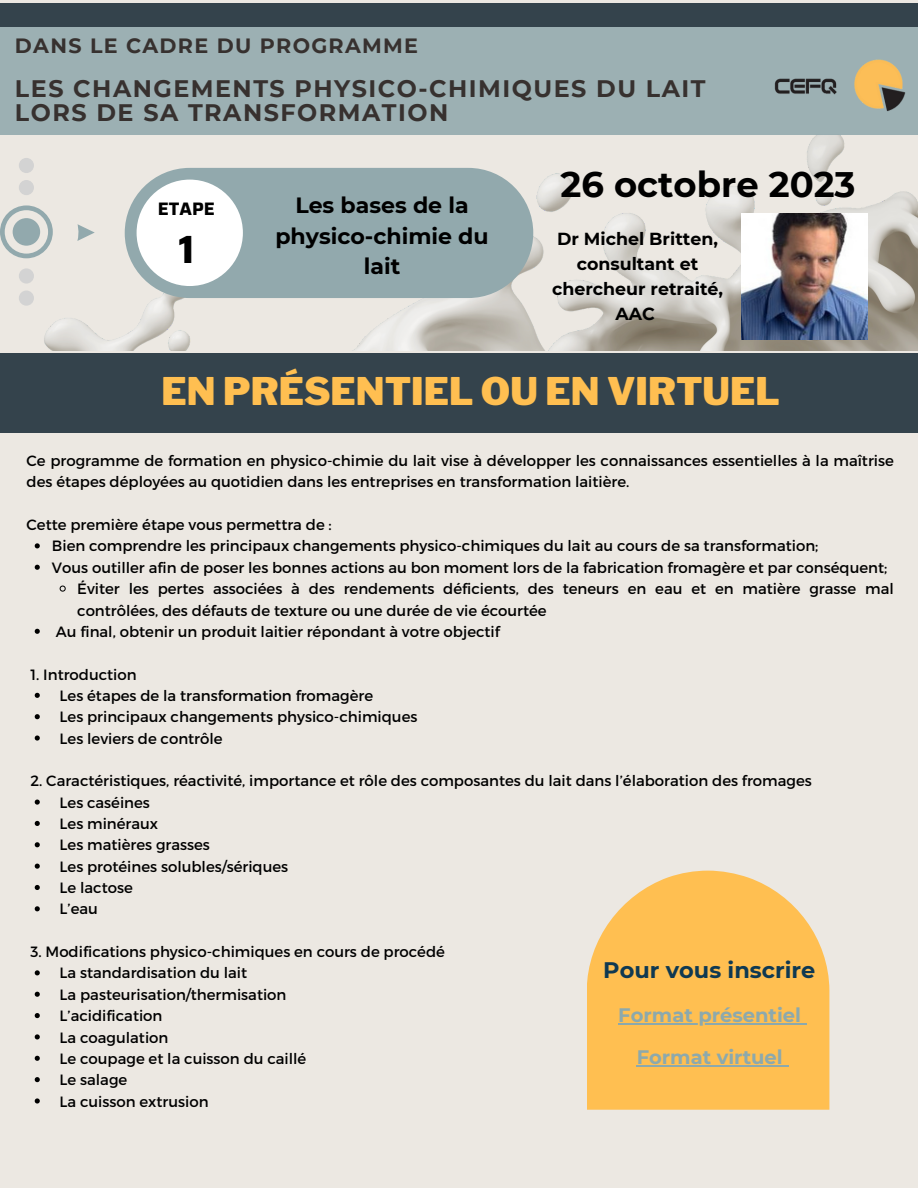
<style>
.page{position:relative;width:918px;height:1188px;background:#ece8e2}
.page>*{position:absolute;margin:0;border:0;box-sizing:border-box;transform-origin:0 0}
.t1{font:700 39.45px "Saira";color:#000}
.t2{font:900 37.8px "Libre Franklin";color:#ffbf51}
.t3{font:700 35.4px "Montserrat";color:#000}
.t4{font:700 23.85px/23.9px "Montserrat";letter-spacing:.065em;color:#37312f}
.t5{font:700 22.5px "Montserrat";color:#0f3952}
.t6{font:700 22.05px/30.3px "Montserrat";color:#000;text-align:center}
.t7{font:700 20.7px "Montserrat";letter-spacing:.065em;color:#37312f}
.t8{font:700 19.5px "Montserrat";color:#8ca9ad}
.t9{font:700 18.15px "Saira";color:#000}
.t10{font:700 17.4px/24.8px "Montserrat";color:#000;text-align:center}
.t11{font:14.85px/21.3px "Montserrat";color:#000}
</style>
<div class="page">
<img style="left:0;top:134px;width:918px;height:216px">
<div style="left:125px;top:168px;width:408px;height:130px;background:#92a9ad;border-radius:65px"></div>
<div style="left:137px;top:180px;width:106px;height:106px;background:#fff;border-radius:50%"></div>
<svg style="left:77px;top:224px;width:18px;height:17px"></svg>
<svg style="left:0;top:205px;width:53px;height:53px"></svg>
<div style="left:19px;top:268px;width:15px;height:16px;background:#d3d3d3;border-radius:50%"></div>
<div style="left:19px;top:291px;width:15px;height:14px;background:#d3d3d3;border-radius:50%"></div>
<div style="left:19px;top:180px;width:15px;height:15px;background:#d3d3d3;border-radius:50%"></div>
<div style="left:19px;top:158px;width:15px;height:15px;background:#d3d3d3;border-radius:50%"></div>
<div style="left:0;top:26px;width:918px;height:108px;background:#9cb0b3"></div>
<div style="left:0;top:353px;width:918px;height:80px;background:#34434c"></div>
<div style="left:0;top:3px;width:918px;height:23px;background:#34434c"></div>
<img style="left:742px;top:26px;width:176px;height:114px">
<svg style="left:35px;top:543px;width:5px;height:5px"></svg>
<svg style="left:35px;top:565px;width:5px;height:5px"></svg>
<svg style="left:59px;top:585px;width:7px;height:7px"></svg>
<svg style="left:35px;top:629px;width:5px;height:5px"></svg>
<svg style="left:35px;top:693px;width:5px;height:5px"></svg>
<svg style="left:35px;top:714px;width:5px;height:5px"></svg>
<svg style="left:35px;top:735px;width:5px;height:6px"></svg>
<svg style="left:35px;top:800px;width:5px;height:5px"></svg>
<svg style="left:35px;top:821px;width:5px;height:5px"></svg>
<svg style="left:35px;top:842px;width:5px;height:5px"></svg>
<svg style="left:35px;top:864px;width:5px;height:5px"></svg>
<svg style="left:35px;top:885px;width:5px;height:5px"></svg>
<svg style="left:35px;top:906px;width:5px;height:5px"></svg>
<svg style="left:35px;top:970px;width:5px;height:5px"></svg>
<svg style="left:35px;top:992px;width:5px;height:5px"></svg>
<svg style="left:35px;top:1013px;width:5px;height:5px"></svg>
<svg style="left:35px;top:1034px;width:5px;height:5px"></svg>
<svg style="left:35px;top:1056px;width:5px;height:5px"></svg>
<svg style="left:35px;top:1077px;width:5px;height:5px"></svg>
<svg style="left:35px;top:1098px;width:5px;height:6px"></svg>
<svg style="left:587px;top:871px;width:242px;height:239px;background:#fcc361"></svg>
<img style="left:742px;top:214px;width:126px;height:126px">
<hr style="left:637px;top:1065px;width:146px;height:1px;background:#8ca9ad">
<hr style="left:618px;top:1023px;width:183px;height:1px;background:#8ca9ad">
<p class="t7" style="left:15px;top:33px;width:405px">DANS LE CADRE DU PROGRAMME</p>
<p class="t4" style="left:15px;top:76px;width:692px">LES CHANGEMENTS PHYSICO-CHIMIQUES DU LAIT<br>LORS DE SA TRANSFORMATION</p>
<p class="t9" style="left:158px;top:194px;width:59px">ETAPE</p>
<p class="t1" style="left:179px;top:218px;width:17px">1</p>
<p class="t6" style="left:275px;top:190px;width:215px">Les bases de la physico-chimie du lait</p>
<p class="t3" style="left:561px;top:162px;width:296px">26 octobre 2023</p>
<p class="t10" style="left:552px;top:227px;width:173px">Dr Michel Britten, consultant et chercheur retraité,<br>AAC</p>
<p class="t2" style="left:161px;top:369px;width:620px">EN PRÉSENTIEL OU EN VIRTUEL</p>
<p class="t11" style="left:27px;top:449px;width:869px">Ce programme de formation en physico-chimie du lait vise à développer les connaissances essentielles à la maîtrise des étapes déployées au quotidien dans les entreprises en transformation laitière.</p>
<p class="t11" style="left:27px;top:513px;width:307px">Cette première étape vous permettra de :</p>
<p class="t11" style="left:52px;top:535px;width:768px">Bien comprendre les principaux changements physico-chimiques du lait au cours de sa transformation;</p>
<p class="t11" style="left:52px;top:556px;width:837px">Vous outiller afin de poser les bonnes actions au bon moment lors de la fabrication fromagère et par conséquent;</p>
<p class="t11" style="left:77px;top:578px;width:818px">Éviter les pertes associées à des rendements déficients, des teneurs en eau et en matière grasse mal contrôlées, des défauts de texture ou une durée de vie écourtée</p>
<p class="t11" style="left:56px;top:620px;width:446px">Au final, obtenir un produit laitier répondant à votre objectif</p>
<p class="t11" style="left:30px;top:663px;width:108px">1. Introduction</p>
<p class="t11" style="left:60px;top:684px;width:315px">Les étapes de la transformation fromagère</p>
<p class="t11" style="left:60px;top:706px;width:359px">Les principaux changements physico-chimiques</p>
<p class="t11" style="left:60px;top:727px;width:165px">Les leviers de contrôle</p>
<p class="t11" style="left:30px;top:770px;width:783px">2. Caractéristiques, réactivité, importance et rôle des composantes du lait dans l’élaboration des fromages</p>
<p class="t11" style="left:60px;top:791px;width:92px">Les caséines</p>
<p class="t11" style="left:60px;top:812px;width:100px">Les minéraux</p>
<p class="t11" style="left:60px;top:834px;width:152px">Les matières grasses</p>
<p class="t11" style="left:60px;top:855px;width:230px">Les protéines solubles/sériques</p>
<p class="t11" style="left:60px;top:876px;width:75px">Le lactose</p>
<p class="t11" style="left:60px;top:898px;width:40px">L’eau</p>
<p class="t11" style="left:30px;top:940px;width:416px">3. Modifications physico-chimiques en cours de procédé</p>
<p class="t11" style="left:60px;top:962px;width:189px">La standardisation du lait</p>
<p class="t11" style="left:60px;top:983px;width:228px">La pasteurisation/thermisation</p>
<p class="t11" style="left:60px;top:1004px;width:104px">L’acidification</p>
<p class="t11" style="left:60px;top:1026px;width:110px">La coagulation</p>
<p class="t11" style="left:60px;top:1047px;width:248px">Le coupage et la cuisson du caillé</p>
<p class="t11" style="left:60px;top:1069px;width:69px">Le salage</p>
<p class="t11" style="left:60px;top:1090px;width:151px">La cuisson extrusion</p>
<p class="t5" style="left:603px;top:956px;width:213px">Pour vous inscrire</p>
<p class="t8" style="left:618px;top:1003px;width:184px">Format présentiel</p>
<p class="t8" style="left:637px;top:1045px;width:148px">Format virtuel</p>
</div>
